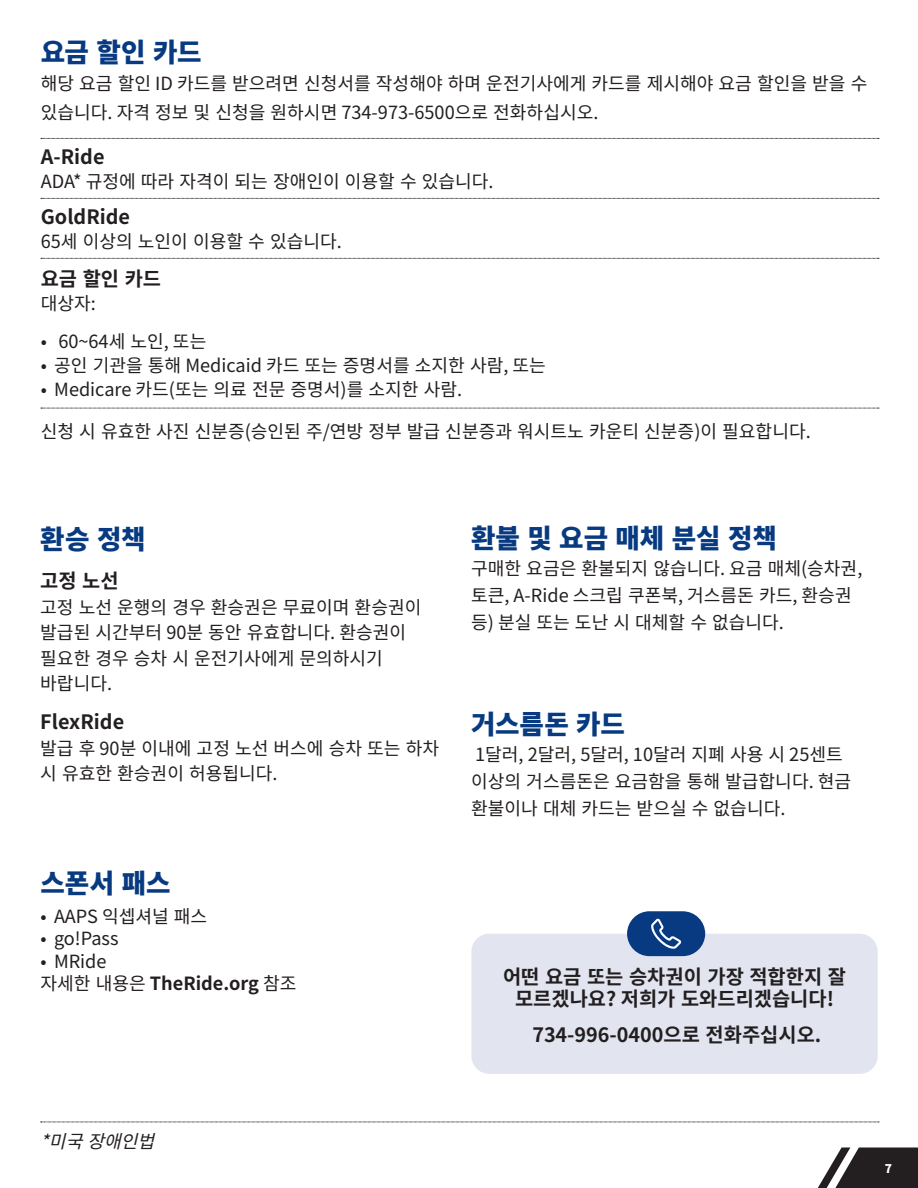
<style>
.page{position:relative;width:918px;height:1188px;background:#fff}
.page>*{position:absolute;margin:0;border:0;box-sizing:border-box;transform-origin:0 0}
.t1{font:900 26.55px "Noto Sans CJ Kkr";color:#073a81}
.t2{font:700 19.8px/22.5px "Noto Sans CJ Kkr";color:#231f20;text-align:center}
.t3{font:18.15px/25.5px "Noto Sans CJ Kkr";color:#231f20}
.t4{font:700 18.15px "Noto Sans CJ Kkr";color:#231f20}
.t5{font:italic 18.15px "Noto Sans CJ Kkr";color:#231f20}
.t6{font:900 12px "Noto Sans CJ Kkr";color:#fff}
.s1{font-weight:400}
</style>
<div class="page">
<svg style="left:41px;top:1122px;width:838px;height:1px"></svg>
<svg style="left:41px;top:198px;width:838px;height:1px"></svg>
<svg style="left:41px;top:258px;width:838px;height:1px"></svg>
<svg style="left:41px;top:408px;width:838px;height:1px"></svg>
<svg style="left:41px;top:138px;width:838px;height:1px"></svg>
<div style="left:471px;top:934px;width:407px;height:140px;background:#e2e5f0;border-radius:18px"></div>
<div style="left:627px;top:911px;width:78px;height:45px;background:#073a81;border-radius:22px"></div>
<svg style="left:651px;top:919px;width:30px;height:30px"></svg>
<svg style="left:818px;top:1148px;width:100px;height:40px"></svg>
<h1 class="t1" style="left:41px;top:37px;width:162px">요금 할인 카드</h1>
<p class="t3" style="left:41px;top:70px;width:828px;line-height:28.5px">해당 요금 할인 ID 카드를 받으려면 신청서를 작성해야 하며 운전기사에게 카드를 제시해야 요금 할인을 받을 수 있습니다. 자격 정보 및 신청을 원하시면 734-973-6500으로 전화하십시오.</p>
<p class="t2" style="left:41px;top:146px;width:65px">A-Ride</p>
<p class="t3" style="left:41px;top:169px;width:451px">ADA* 규정에 따라 자격이 되는 장애인이 이용할 수 있습니다.</p>
<p class="t2" style="left:41px;top:206px;width:91px">GoldRide</p>
<p class="t3" style="left:41px;top:229px;width:299px">65세 이상의 노인이 이용할 수 있습니다.</p>
<p class="t2" style="left:41px;top:268px;width:122px">요금 할인 카드</p>
<p class="t3" style="left:41px;top:291px;width:53px">대상자:</p>
<p class="t3" style="left:41px;top:329px;width:167px">• 60~64세 노인, 또는</p>
<p class="t3" style="left:41px;top:353px;width:507px">• 공인 기관을 통해 Medicaid 카드 또는 증명서를 소지한 사람, 또는</p>
<p class="t3" style="left:41px;top:377px;width:423px">• Medicare 카드(또는 의료 전문 증명서)를 소지한 사람.</p>
<p class="t3" style="left:41px;top:419px;width:772px">신청 시 유효한 사진 신분증(승인된 주/연방 정부 발급 신분증과 워시트노 카운티 신분증)이 필요합니다.</p>
<h1 class="t1" style="left:40px;top:525px;width:107px">환승 정책</h1>
<p class="t2" style="left:40px;top:570px;width:80px">고정 노선</p>
<p class="t3" style="left:40px;top:595px;width:383px">고정 노선 운행의 경우 환승권은 무료이며 환승권이 발급된 시간부터 90분 동안 유효합니다. 환승권이 필요한 경우 승차 시 운전기사에게 문의하시기 바랍니다.</p>
<p class="t2" style="left:40px;top:711px;width:85px">FlexRide</p>
<p class="t3" style="left:40px;top:736px;width:400px">발급 후 90분 이내에 고정 노선 버스에 승차 또는 하차 시 유효한 환승권이 허용됩니다.</p>
<h1 class="t1" style="left:40px;top:869px;width:132px">스폰서 패스</h1>
<p class="t3" style="left:40px;top:904px;width:168px">• AAPS 익셉셔널 패스</p>
<p class="t3" style="left:40px;top:926px;width:80px">• go!Pass</p>
<p class="t3" style="left:40px;top:949px;width:68px">• MRide</p>
<p class="t4" style="left:40px;top:973px;width:258px"><span class="s1">자세한 내용은</span> TheRide.org <span class="s1">참조</span></p>
<p class="t1" style="left:471px;top:523px;width:307px">환불 및 요금 매체 분실 정책</p>
<p class="t3" style="left:471px;top:555px;width:393px;line-height:27px">구매한 요금은 환불되지 않습니다. 요금 매체(승차권, 토큰, A-Ride 스크립 쿠폰북, 거스름돈 카드, 환승권 등) 분실 또는 도난 시 대체할 수 없습니다.</p>
<h1 class="t1" style="left:471px;top:709px;width:155px">거스름돈 카드</h1>
<p class="t3" style="left:471px;top:741px;width:382px;line-height:27px">1달러, 2달러, 5달러, 10달러 지폐 사용 시 25센트 이상의 거스름돈은 요금함을 통해 발급합니다. 현금 환불이나 대체 카드는 받으실 수 없습니다.</p>
<p class="t2" style="left:503px;top:966px;width:344px">어떤 요금 또는 승차권이 가장 적합한지 잘 모르겠나요? 저희가 도와드리겠습니다!</p>
<p class="t2" style="left:532px;top:1024px;width:290px">734-996-0400으로 전화주십시오.</p>
<p class="t5" style="left:40px;top:1131px;width:127px">*미국장애인법</p>
<p class="t6" style="left:885px;top:1162px;width:9px">7</p>
</div>
